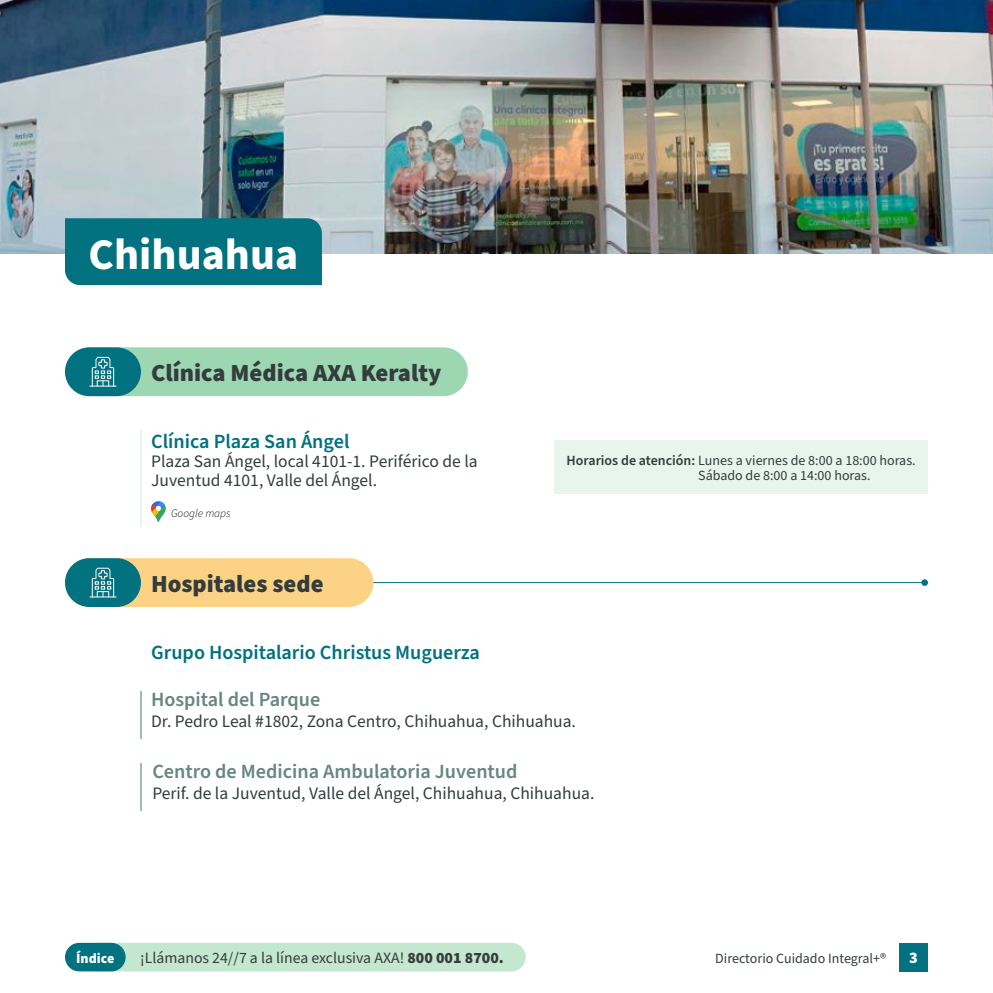
<style>
.page{position:relative;width:993px;height:993px;background:#fff}
.page>*{position:absolute;margin:0;border:0;box-sizing:border-box;transform-origin:0 0}
.t1{font:700 43.75px "Source Sans Pro";color:#fff}
.t2{font:900 24.5px "Source Sans Pro";color:#343c3d}
.t3{font:600 20.12px "Source Sans Pro";color:#027180}
.t4{font:600 20.12px "Source Sans Pro";color:#668780}
.t5{font:17.5px/19.2px "Source Sans Pro";color:#343c3d}
.t6{font:900 16.1px "Source Sans Pro";color:#fcfcfc}
.t7{font:15.75px "Source Sans Pro";color:#373c3c}
.t8{font:14px/15.8px "Source Sans Pro";color:#343c3d}
.t9{font:900 14px "Source Sans Pro";color:#fff}
.t10{font:italic 300 11.38px "Source Sans Pro";color:#000}
.s1{font-weight:600}
.s2{font-weight:900}
</style>
<div class="page">
<svg style="left:151px;top:501px;width:14px;height:21px"></svg>
<div style="left:65px;top:347px;width:402px;height:49px;background:#9dd7b2;border-radius:24px"></div>
<div style="left:65px;top:347px;width:76px;height:49px;background:#027180;border-radius:24px"></div>
<img style="left:0;top:0;width:992px;height:254px">
<svg style="left:90px;top:356px;width:26px;height:31px"></svg>
<div style="left:65px;top:218px;width:257px;height:67px;background:#027180"></div>
<hr style="left:368px;top:582px;width:556px;height:1px;background:#027180">
<svg style="left:921px;top:579px;width:6px;height:6px"></svg>
<div style="left:65px;top:558px;width:308px;height:48px;background:#fcd385;border-radius:24px"></div>
<div style="left:65px;top:558px;width:76px;height:48px;background:#027180;border-radius:24px"></div>
<svg style="left:90px;top:567px;width:26px;height:30px"></svg>
<hr style="left:140px;top:430px;width:2px;height:97px;background:#e7f5ec">
<hr style="left:140px;top:691px;width:2px;height:47px;background:#9fbeaf">
<hr style="left:140px;top:763px;width:2px;height:47px;background:#9fbeaf">
<div style="left:899px;top:942px;width:28px;height:29px;background:#027180"></div>
<div style="left:554px;top:440px;width:373px;height:53px;background:#e7f5ec"></div>
<div style="left:115px;top:943px;width:410px;height:28px;background:#c4e7d0"></div>
<div style="left:65px;top:942px;width:61px;height:29px;background:#027180;border-radius:14px"></div>
<h1 class="t1" style="left:88px;top:224px;width:211px">Chihuahua</h1>
<h2 class="t2" style="left:151px;top:356px;width:292px">Clínica Médica AXA Keralty</h2>
<p class="t3" style="left:151px;top:427px;width:200px">Clínica Plaza San Ángel</p>
<p class="t5" style="left:151px;top:452px;width:328px">Plaza San Ángel, local 4101-1. Periférico de la<br>Juventud 4101, Valle del Ángel.</p>
<p class="t10" style="left:171px;top:505px;width:61px">Google maps</p>
<h2 class="t2" style="left:151px;top:566px;width:174px">Hospitales sede</h2>
<p class="t8" style="left:698px;top:452px;width:219px;text-indent:-132px"><span class="s1">Horarios de atención:</span> Lunes a viernes de 8:00 a 18:00 horas.<br>Sábado de 8:00 a 14:00 horas.</p>
<p class="t3" style="left:151px;top:638px;width:330px">Grupo Hospitalario Christus Muguerza</p>
<p class="t4" style="left:151px;top:685px;width:171px">Hospital del Parque</p>
<p class="t5" style="left:151px;top:711px;width:426px">Dr. Pedro Leal #1802, Zona Centro, Chihuahua, Chihuahua.</p>
<p class="t4" style="left:152px;top:757px;width:366px">Centro de Medicina Ambulatoria Juventud</p>
<p class="t5" style="left:152px;top:783px;width:443px">Perif. de la Juventud, Valle del Ángel, Chihuahua, Chihuahua.</p>
<p class="t9" style="left:76px;top:948px;width:40px">Índice</p>
<p class="t7" style="left:140px;top:946px;width:365px">¡Llámanos 24//7 a la línea exclusiva AXA! <span class="s2">800 001 8700.</span></p>
<p class="t8" style="left:715px;top:950px;width:172px">Directorio Cuidado Integral+®</p>
<p class="t6" style="left:909px;top:945px;width:10px">3</p>
</div>
